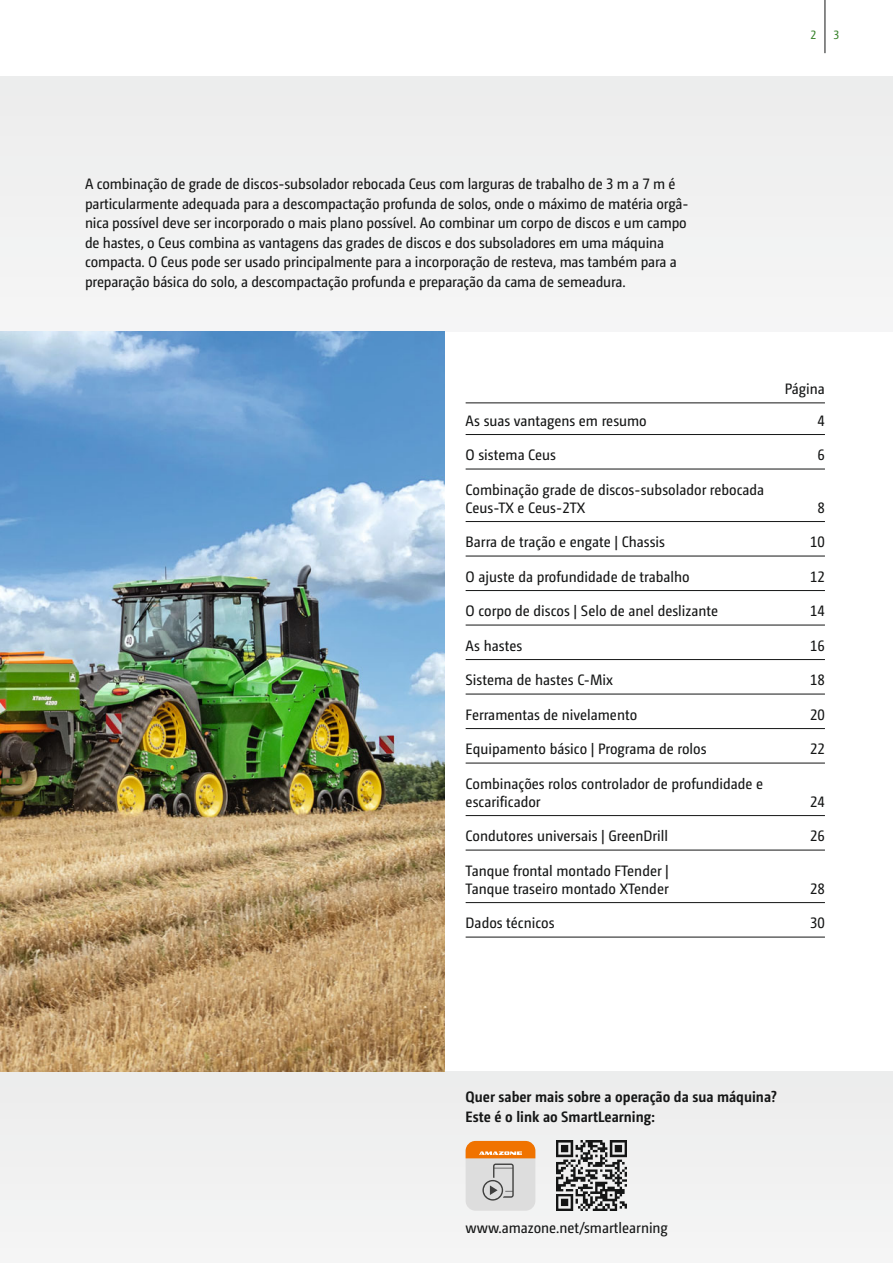
<style>
.page{position:relative;width:893px;height:1263px;background:#fff}
.page>*{position:absolute;margin:0;border:0;box-sizing:border-box;transform-origin:0 0}
.t1{font:15px/19.5px "Camingo Dos Pro S Cd";letter-spacing:-.005em;color:#151616}
.t2{font:700 15px/19.5px "Camingo Dos Pro S Cd";color:#151616}
.t3{font:12px "Camingo Dos Pro S Cd";color:#38832b}
</style>
<div class="page">
<img style="left:0;top:332px;width:444px;height:739px">
<div style="left:0;top:77px;width:893px;height:255px;background:#f1f1f1"></div>
<div style="left:0;top:1071px;width:893px;height:192px;background:#f0f0f0"></div>
<div style="left:466px;top:1141px;width:69px;height:70px;background:#ddd;border-radius:10px"></div>
<svg style="left:466px;top:1141px;width:69px;height:59px"></svg>
<hr style="left:825px;top:0;width:1px;height:53px;background:#151616">
<hr style="left:466px;top:403px;width:359px;height:1px;background:#151616">
<hr style="left:466px;top:434px;width:359px;height:1px;background:#151616">
<hr style="left:466px;top:469px;width:359px;height:1px;background:#151616">
<hr style="left:466px;top:521px;width:359px;height:1px;background:#151616">
<hr style="left:466px;top:556px;width:359px;height:1px;background:#151616">
<hr style="left:466px;top:590px;width:359px;height:1px;background:#151616">
<hr style="left:466px;top:625px;width:359px;height:1px;background:#151616">
<hr style="left:466px;top:659px;width:359px;height:1px;background:#151616">
<hr style="left:466px;top:694px;width:359px;height:1px;background:#151616">
<hr style="left:466px;top:728px;width:359px;height:1px;background:#151616">
<hr style="left:466px;top:763px;width:359px;height:1px;background:#151616">
<hr style="left:466px;top:815px;width:359px;height:1px;background:#151616">
<hr style="left:466px;top:850px;width:359px;height:1px;background:#151616">
<hr style="left:466px;top:902px;width:359px;height:1px;background:#151616">
<hr style="left:466px;top:937px;width:359px;height:1px;background:#151616">
<img style="left:557px;top:1141px;width:69px;height:70px">
<p class="t1" style="left:85px;top:175px;width:605px">A combinação de grade de discos-subsolador rebocada Ceus com larguras de trabalho de 3 m a 7 m é particularmente adequada para a descompactação profunda de solos, onde o máximo de matéria orgâ&shy;nica possível deve ser incorporado o mais plano possível. Ao combinar um corpo de discos e um campo de hastes, o Ceus combina as vantagens das grades de discos e dos subsoladores em uma máquina compacta. O Ceus pode ser usado principalmente para a incorporação de resteva, mas também para a preparação básica do solo, a descompactação profunda e preparação da cama de semeadura.</p>
<p class="t3" style="left:810px;top:30px;width:7px">2</p>
<p class="t3" style="left:833px;top:30px;width:7px">3</p>
<p class="t1" style="left:785px;top:380px;width:42px">Página</p>
<p class="t1" style="left:466px;top:412px;width:183px">As suas vantagens em resumo</p>
<p class="t1" style="left:818px;top:412px;width:9px">4</p>
<p class="t1" style="left:466px;top:446px;width:92px">O sistema Ceus</p>
<p class="t1" style="left:818px;top:446px;width:9px">6</p>
<p class="t1" style="left:466px;top:481px;width:300px;line-height:18px">Combinação grade de discos-subsolador rebocada<br>Ceus-TX e Ceus-2TX</p>
<p class="t1" style="left:818px;top:499px;width:9px">8</p>
<p class="t1" style="left:466px;top:533px;width:201px">Barra de tração e engate | Chassis</p>
<p class="t1" style="left:810px;top:533px;width:16px">10</p>
<p class="t1" style="left:466px;top:568px;width:226px">O ajuste da profundidade de trabalho</p>
<p class="t1" style="left:810px;top:568px;width:16px">12</p>
<p class="t1" style="left:466px;top:602px;width:254px">O corpo de discos | Selo de anel deslizante</p>
<p class="t1" style="left:810px;top:602px;width:16px">14</p>
<p class="t1" style="left:466px;top:637px;width:58px">As hastes</p>
<p class="t1" style="left:810px;top:637px;width:16px">16</p>
<p class="t1" style="left:466px;top:671px;width:149px">Sistema de hastes C-Mix</p>
<p class="t1" style="left:810px;top:671px;width:16px">18</p>
<p class="t1" style="left:466px;top:706px;width:173px">Ferramentas de nivelamento</p>
<p class="t1" style="left:810px;top:706px;width:16px">20</p>
<p class="t1" style="left:466px;top:740px;width:242px">Equipamento básico | Programa de rolos</p>
<p class="t1" style="left:810px;top:740px;width:16px">22</p>
<p class="t1" style="left:466px;top:775px;width:299px;line-height:18px">Combinações rolos controlador de profundidade e escarificador</p>
<p class="t1" style="left:810px;top:793px;width:16px">24</p>
<p class="t1" style="left:466px;top:827px;width:204px">Condutores universais | GreenDrill</p>
<p class="t1" style="left:810px;top:827px;width:16px">26</p>
<p class="t1" style="left:466px;top:862px;width:205px;line-height:18px">Tanque frontal montado FTender |<br>Tanque traseiro montado XTender</p>
<p class="t1" style="left:810px;top:880px;width:16px">28</p>
<p class="t1" style="left:466px;top:914px;width:90px">Dados técnicos</p>
<p class="t1" style="left:810px;top:914px;width:16px">30</p>
<p class="t2" style="left:466px;top:1088px;width:313px">Quer saber mais sobre a operação da sua máquina?<br>Este é o link ao SmartLearning:</p>
<p class="t1" style="left:466px;top:1219px;width:204px">www.amazone.net/smartlearning</p>
</div>
